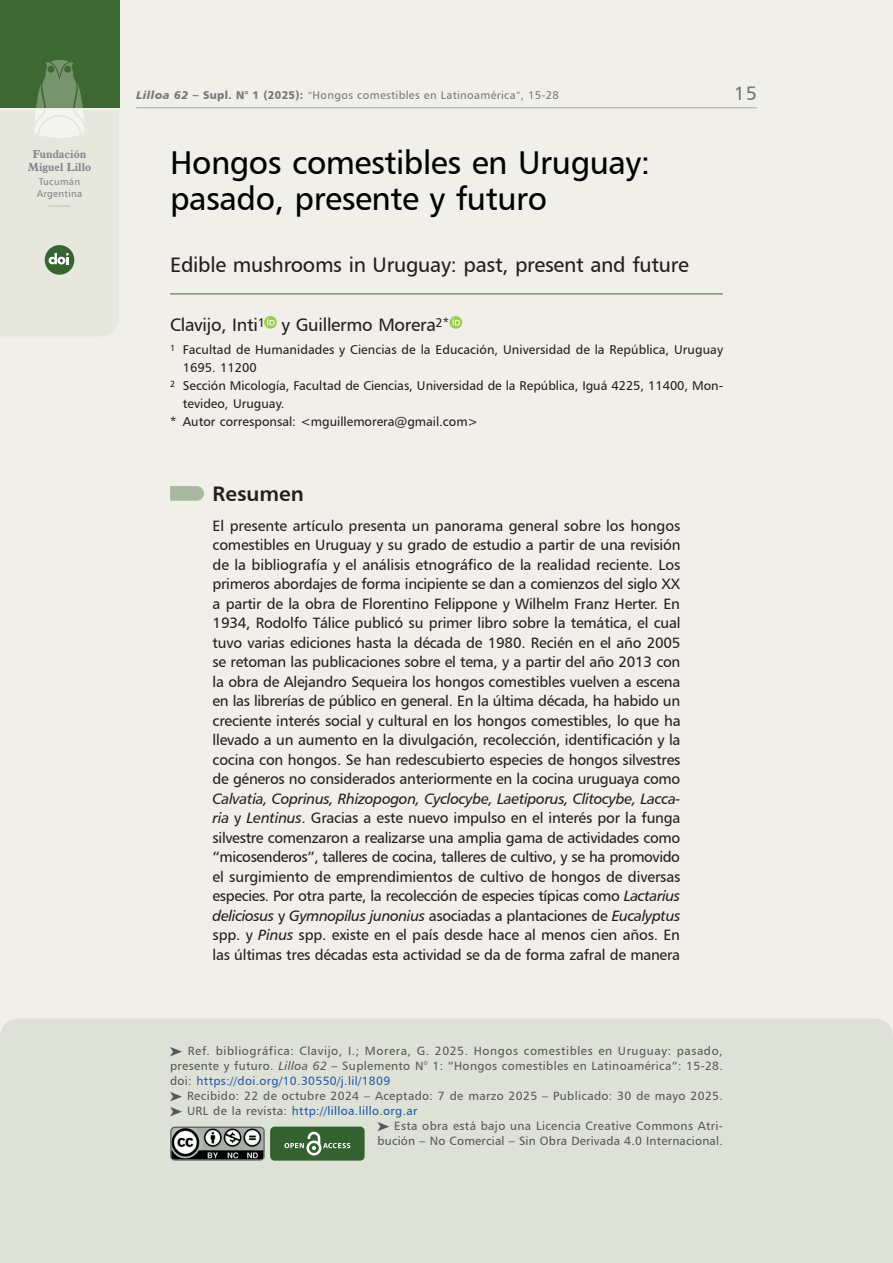
<style>
.page{position:relative;width:893px;height:1263px;background:#fff}
.page>*{position:absolute;margin:0;border:0;box-sizing:border-box;transform-origin:0 0}
.t1{font:33px/36px "Humanist 777 BT Roman B";letter-spacing:-.015em;color:#010101}
.t2{font:21px "Humanist 777 BT Roman B";letter-spacing:-.015em;color:#231f20}
.t3{font:21px "Humanist 777 BT Bold B";color:#231f20}
.t4{font:19.5px "Humanist 777 BT Roman B";color:#76787b}
.t5{font:18px "Humanist 777 BT Roman B";letter-spacing:-.015em;color:#231f20}
.t6{font:15px/19.5px "Humanist 777 BT Roman B";letter-spacing:-.02em;color:#231f20;text-align:justify}
.t7{font:15px "Humanist 777 BT Italic B";letter-spacing:-.02em;color:#231f20}
.t8{font:12.75px "Humanist 777 BT Roman B";color:#231f20}
.t9{font:12px/15px "Humanist 777 BT Roman B";letter-spacing:.03em;color:#57585a;text-align:justify}
.t10{font:12px "Humanist 777 BT Roman B";letter-spacing:.03em;color:#1c5aa9}
.t11{font:11.25px "Humanist 777 BT Roman B";letter-spacing:.03em;color:#76787b}
.t12{font:700 11.25px/12.8px "Aldine 721 BT";color:#82858b;text-align:center}
.t13{font:11.25px "Humanist 777 BT Roman B";color:#808285}
.t14{font:10.5px "Humanist 777 BT Bold B";color:#b3b4ba}
.t15{font:9.75px/12px "Humanist 777 BT Roman B";letter-spacing:.03em;color:#82858b}
.s1{font-family:"Humanist 777 BT Black Italic B"}
.s2{font-family:"Humanist 777 BT Black B"}
.s3{font-size:9px}
.s4{font-family:"Humanist 777 BT Italic B"}
.s5{font-family:"Humanist 777 BT Roman B"}
.s6{color:#285caa}
.s7{color:#57585a}
</style>
<div class="page">
<div style="left:0;top:0;width:893px;height:1018px;background:#f1efea"></div>
<div style="left:0;top:1018px;width:893px;height:245px;background:#dee1d5"></div>
<hr style="left:170px;top:294px;width:553px;height:1px;background:#3d6831">
<svg style="left:264px;top:316px;width:13px;height:13px"></svg>
<svg style="left:267px;top:318px;width:8px;height:7px"></svg>
<svg style="left:449px;top:316px;width:13px;height:13px"></svg>
<svg style="left:453px;top:318px;width:7px;height:7px"></svg>
<hr style="left:136px;top:107px;width:621px;height:1px;background:#a8a9ad">
<div style="left:0;top:0;width:119px;height:108px;background:#3d6831"></div>
<svg style="left:0;top:60px;width:119px;height:276px"></svg>
<img style="left:171px;top:1128px;width:93px;height:32px">
<div style="left:271px;top:1127px;width:93px;height:33px;background:#33612f;border-radius:4px"></div>
<div style="left:270px;top:1126px;width:95px;height:34px;border:1px solid #33612f;border-radius:4px"></div>
<svg style="left:284px;top:1132px;width:66px;height:23px"></svg>
<div style="left:170px;top:1126px;width:95px;height:34px;border:1px solid #5b695d;border-radius:4px"></div>
<svg style="left:170px;top:486px;width:34px;height:15px"></svg>
<svg style="left:170px;top:1047px;width:12px;height:10px"></svg>
<svg style="left:170px;top:1092px;width:12px;height:25px"></svg>
<svg style="left:378px;top:1122px;width:11px;height:10px"></svg>
<p class="t12" style="left:28px;top:148px;width:65px">Fundación<br>Miguel Lillo</p>
<p class="t15" style="left:37px;top:175px;width:47px">Tucumán<br>Argentina</p>
<p class="t14" style="left:49px;top:199px;width:23px">——</p>
<p class="t11" style="left:136px;top:88px;width:424px"><span class="s1">Lilloa 62</span> <span class="s2">– Supl. N° 1 (2025):</span> <span class="s3">“</span>Hongos comestibles en Latinoamérica<span class="s3">”</span>, 15-28</p>
<h3 class="t4" style="left:734px;top:81px;width:24px">15</h3>
<p class="t13" style="left:535px;top:88px;width:31px">1 ... -</p>
<h1 class="t1" style="left:170px;top:144px;width:482px">Hongos comestibles en Uruguay: pasado, presente y futuro</h1>
<h2 class="t2" style="left:170px;top:251px;width:520px">Edible mushrooms in Uruguay: past, present and future</h2>
<p class="t5" style="left:170px;top:314px;width:280px">Clavijo, Inti<sup>1</sup> y Guillermo Morera<sup>2*</sup></p>
<p class="t8" style="left:170px;top:341px;width:554px"><sup>1</sup> Facultad de Humanidades y Ciencias de la Educación, Universidad de la República, Uruguay</p>
<p class="t8" style="left:183px;top:359px;width:75px">1695. 11200</p>
<p class="t8" style="left:170px;top:377px;width:554px"><sup>2</sup> Sección Micología, Facultad de Ciencias, Universidad de la República, Iguá 4225, 11400, Mon-</p>
<p class="t8" style="left:183px;top:395px;width:103px">tevideo, Uruguay.</p>
<p class="t8" style="left:170px;top:413px;width:310px">* Autor corresponsal: &lt;mguillemorera@gmail.com&gt;</p>
<h2 class="t3" style="left:213px;top:480px;width:93px">Resumen</h2>
<p class="t6" style="left:213px;top:516px;width:469px">El presente artículo presenta un panorama general sobre los hongos comestibles en Uruguay y su grado de estudio a partir de una revisión de la bibliografía y el análisis etnográfico de la realidad reciente. Los primeros abordajes de forma incipiente se dan a comienzos del siglo XX a partir de la obra de Florentino Felippone y Wilhelm Franz Herter. En 1934, Rodolfo Tálice publicó su primer libro sobre la temática, el cual tuvo varias ediciones hasta la década de 1980. Recién en el año 2005 se retoman las publicaciones sobre el tema, y a partir del año 2013 con la obra de Alejandro Sequeira los hongos comestibles vuelven a escena en las librerías de público en general. En la última década, ha habido un creciente interés social y cultural en los hongos comestibles, lo que ha llevado a un aumento en la divulgación, recolección, identificación y la cocina con hongos. Se han redescubierto especies de hongos silvestres de géneros no considerados anteriormente en la cocina uruguaya como</p>
<p class="t7" style="left:213px;top:789px;width:469px">Calvatia, Coprinus, Rhizopogon, Cyclocybe, Laetiporus, Clitocybe, Lacca-</p>
<p class="t6" style="left:213px;top:808px;width:469px"><span class="s4">ria</span> y <span class="s4">Lentinus</span>. Gracias a este nuevo impulso en el interés por la funga silvestre comenzaron a realizarse una amplia gama de actividades como “micosenderos”, talleres de cocina, talleres de cultivo, y se ha promovido el surgimiento de emprendimientos de cultivo de hongos de diversas especies. Por otra parte, la recolección de especies típicas como <span class="s4">Lactarius</span></p>
<p class="t7" style="left:213px;top:906px;width:469px">deliciosus <span class="s5">y</span> Gymnopilus junonius <span class="s5">asociadas a plantaciones de</span> Eucalyptus</p>
<p class="t6" style="left:213px;top:925px;width:469px">spp. y <span class="s4">Pinus</span> spp. existe en el país desde hace al menos cien años. En las últimas tres décadas esta actividad se da de forma zafral de manera</p>
<p class="t9" style="left:170px;top:1043px;width:554px;text-indent:18px">Ref. bibliográfica: Clavijo, I.; Morera, G. 2025. Hongos comestibles en Uruguay: pasado, presente y futuro. <span class="s4">Lilloa 62</span> – Suplemento N° 1: “Hongos comestibles en Latinoamérica”: 15-28. doi: <span class="s6">https://doi.org/10.30550/j.lil/1809</span></p>
<p class="t9" style="left:187px;top:1088px;width:537px">Recibido: 22 de octubre 2024 – Aceptado: 7 de marzo 2025 – Publicado: 30 de mayo 2025.</p>
<p class="t10" style="left:187px;top:1104px;width:232px"><span class="s7">URL de la revista:</span> http://lilloa.lillo.org.ar</p>
<p class="t9" style="left:394px;top:1118px;width:330px">Esta obra está bajo una Licencia Creative Commons Atri-</p>
<p class="t9" style="left:377px;top:1133px;width:347px">bución – No Comercial – Sin Obra Derivada 4.0 Internacional.</p>
</div>
